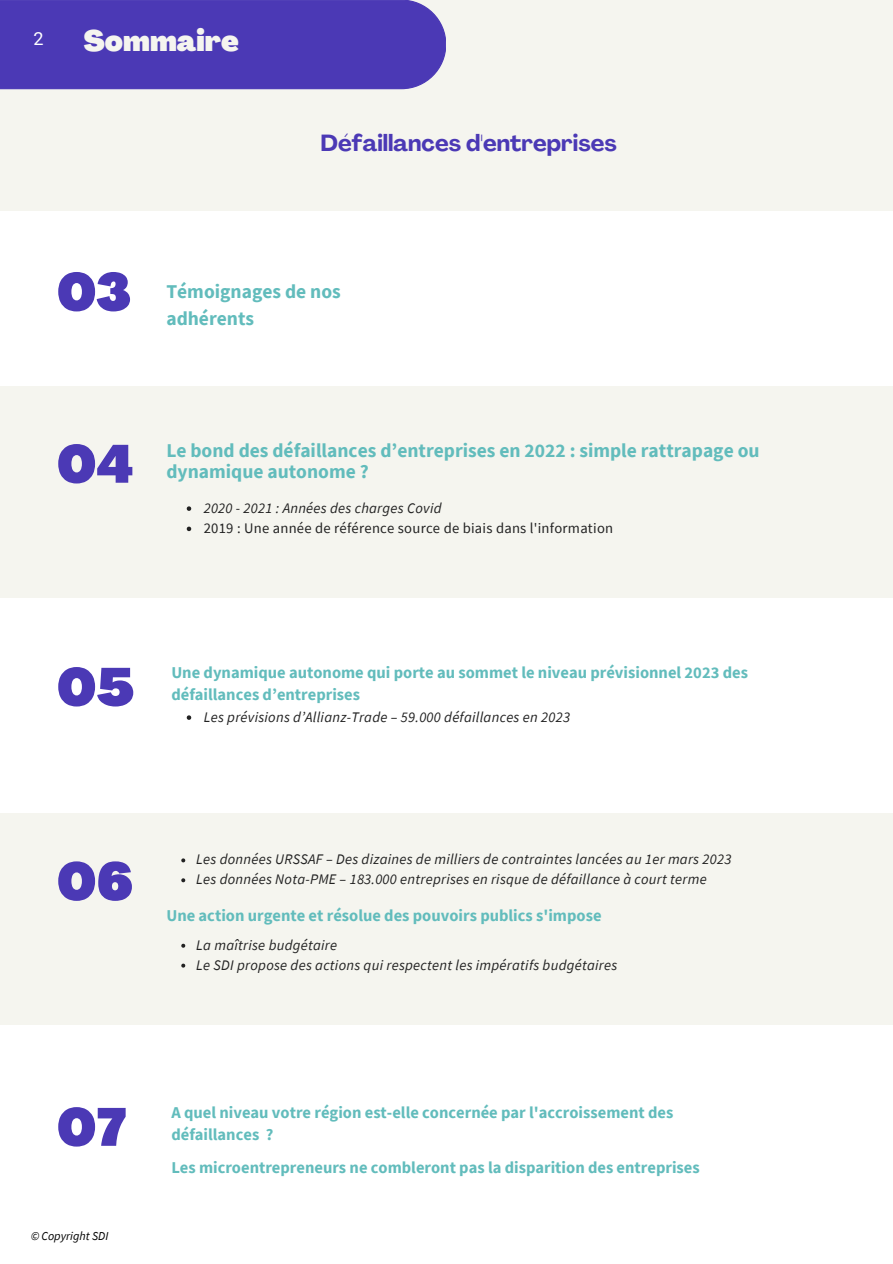
<style>
.page{position:relative;width:893px;height:1264px;background:#fff}
.page>*{position:absolute;margin:0;border:0;box-sizing:border-box;transform-origin:0 0}
.t1{font:900 52.65px "Agrandir";color:#4b39b5}
.t2{font:900 28.95px "Agrandir";color:#f5f5ef}
.t3{font:700 22.95px "Agrandir";color:#4b39b5}
.t4{font:700 19.5px/27px "Source Sans Pro";color:#62bcbc}
.t5{font:18px "Roboto";color:#fff}
.t6{font:700 16.5px/22.8px "Source Sans Pro";color:#62bcbc}
.t7{font:italic 14.55px/20px "Source Sans Pro";letter-spacing:.02em;color:#222}
.t8{font:14.55px "Source Sans Pro";letter-spacing:.02em;color:#222}
.t9{font:italic 12.15px "Source Sans Pro";color:#000}
</style>
<div class="page">
<div style="left:0;top:0;width:892px;height:211px;background:#f5f5ef"></div>
<div style="left:0;top:0;width:446px;height:89px;background:#4b39b5"></div>
<div style="left:0;top:386px;width:892px;height:211px;background:#f5f5ef"></div>
<div style="left:0;top:813px;width:892px;height:212px;background:#f5f5ef"></div>
<svg style="left:187px;top:715px;width:4px;height:5px"></svg>
<svg style="left:181px;top:858px;width:4px;height:4px"></svg>
<svg style="left:181px;top:878px;width:4px;height:4px"></svg>
<svg style="left:181px;top:943px;width:4px;height:4px"></svg>
<svg style="left:181px;top:963px;width:4px;height:4px"></svg>
<svg style="left:187px;top:506px;width:4px;height:5px"></svg>
<svg style="left:187px;top:526px;width:4px;height:5px"></svg>
<p class="t5" style="left:33px;top:28px;width:12px">2</p>
<h2 class="t2" style="left:84px;top:29px;width:157px">Sommaire</h2>
<h3 class="t3" style="left:320px;top:134px;width:298px">Défaillances d'entreprises</h3>
<h1 class="t1" style="left:57px;top:271px;width:76px">03</h1>
<h3 class="t4" style="left:166px;top:278px;width:176px">Témoignages de nos adhérents</h3>
<h1 class="t1" style="left:57px;top:443px;width:79px">04</h1>
<h3 class="t4" style="left:166px;top:439px;width:594px;line-height:21.3px">Le bond des défaillances d’entreprises en 2022 : simple rattrapage ou dynamique autonome ?</h3>
<p class="t7" style="left:204px;top:498px;width:239px">2020 - 2021 : Années des charges Covid</p>
<p class="t8" style="left:204px;top:519px;width:411px">2019 : Une année de référence source de biais dans l'information</p>
<h1 class="t1" style="left:57px;top:666px;width:79px">05</h1>
<p class="t6" style="left:171px;top:660px;width:578px">Une dynamique autonome qui porte au sommet le niveau prévisionnel 2023 des défaillances d’entreprises</p>
<p class="t7" style="left:204px;top:707px;width:368px">Les prévisions d’Allianz-Trade – 59.000 défaillances en 2023</p>
<h1 class="t1" style="left:57px;top:860px;width:78px">06</h1>
<p class="t7" style="left:196px;top:849px;width:536px">Les données URSSAF – Des dizaines de milliers de contraintes lancées au 1er mars 2023<br>Les données Nota-PME – 183.000 entreprises en risque de défaillance à court terme</p>
<p class="t6" style="left:166px;top:903px;width:436px">Une action urgente et résolue des pouvoirs publics s'impose</p>
<p class="t7" style="left:196px;top:934px;width:422px">La maîtrise budgétaire<br>Le SDI propose des actions qui respectent les impératifs budgétaires</p>
<h1 class="t1" style="left:57px;top:1106px;width:71px">07</h1>
<p class="t9" style="left:31px;top:1228px;width:79px">© Copyright SDI</p>
<p class="t6" style="left:171px;top:1100px;width:503px">A quel niveau votre région est-elle concernée par l'accroissement des défaillances ?</p>
<p class="t6" style="left:171px;top:1155px;width:530px">Les microentrepreneurs ne combleront pas la disparition des entreprises</p>
</div>
